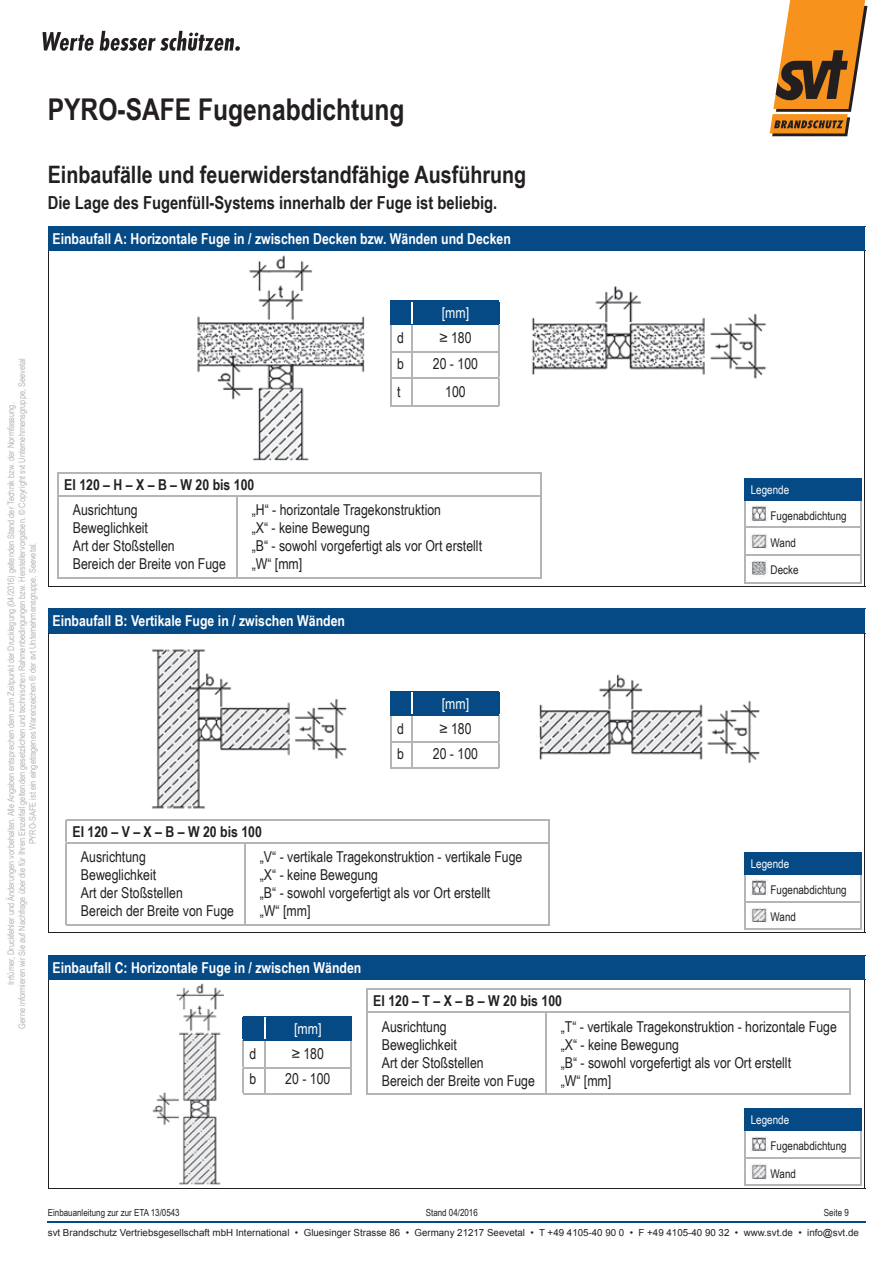
<style>
.page{position:relative;width:893px;height:1263px;background:#fff}
.page>*{position:absolute;margin:0;border:0;box-sizing:border-box;transform-origin:0 0}
.t1{font:700 30px "Arial Narrow";color:#231f20}
.t2{font:700 24px "Arial Narrow";color:#231f20}
.t3{font:700 18px "Arial Narrow";color:#231f20}
.t4{font:15px/18px "Arial Narrow";color:#231f20}
.t5{font:700 15px "Arial Narrow";color:#fff}
.t6{font:700 15px "Arial Narrow";color:#231f20}
.t7{font:15px "Arial Narrow";color:#fff}
.t8{font:12px "Arial Narrow";color:#231f20}
.t9{font:12px "Arial Narrow";color:#fff}
.t10{font:9.75px "Arial";color:#231f20}
.t11{font:9.75px "Arial Narrow";color:#231f20}
.t12{font:9px/10.8px "Arial Narrow";color:#b4b5b8;text-align:center}
</style>
<div class="page">
<svg style="left:770px;top:0;width:97px;height:136px"></svg>
<hr style="left:48px;top:1221px;width:818px;height:2px;background:#054985">
<svg style="left:43px;top:32px;width:51px;height:19px"></svg>
<svg style="left:100px;top:31px;width:140px;height:20px"></svg>
<div style="left:48px;top:227px;width:817px;height:24px;background:#054985"></div>
<hr style="left:48px;top:226px;width:817px;height:1px;background:#054985">
<hr style="left:48px;top:251px;width:1px;height:335px;background:#231f20">
<hr style="left:864px;top:251px;width:1px;height:335px;background:#231f20">
<hr style="left:48px;top:586px;width:817px;height:1px;background:#231f20">
<div style="left:48px;top:609px;width:817px;height:24px;background:#054985"></div>
<hr style="left:48px;top:633px;width:817px;height:1px;background:#054985">
<hr style="left:48px;top:633px;width:1px;height:299px;background:#231f20">
<hr style="left:864px;top:633px;width:1px;height:299px;background:#231f20">
<hr style="left:48px;top:932px;width:817px;height:1px;background:#231f20">
<div style="left:48px;top:955px;width:817px;height:24px;background:#054985"></div>
<hr style="left:48px;top:979px;width:817px;height:1px;background:#054985">
<hr style="left:48px;top:979px;width:1px;height:209px;background:#231f20">
<hr style="left:864px;top:979px;width:1px;height:209px;background:#231f20">
<hr style="left:48px;top:1188px;width:817px;height:1px;background:#231f20">
<img style="left:197px;top:255px;width:168px;height:205px">
<img style="left:141px;top:649px;width:229px;height:172px">
<img style="left:152px;top:983px;width:71px;height:202px">
<hr style="left:391px;top:405px;width:21px;height:2px;background:#b4b5b8">
<hr style="left:412px;top:405px;width:87px;height:2px;background:#b4b5b8">
<svg style="left:391px;top:301px;width:108px;height:104px"></svg>
<img style="left:531px;top:286px;width:236px;height:93px">
<hr style="left:237px;top:496px;width:1px;height:81px;background:#b4b5b8">
<hr style="left:58px;top:472px;width:179px;height:1px;background:#b4b5b8">
<svg style="left:58px;top:473px;width:1px;height:22px"></svg>
<hr style="left:237px;top:472px;width:304px;height:1px;background:#b4b5b8">
<svg style="left:540px;top:473px;width:1px;height:22px"></svg>
<hr style="left:58px;top:495px;width:179px;height:1px;background:#b4b5b8">
<hr style="left:58px;top:496px;width:1px;height:81px;background:#b4b5b8">
<hr style="left:237px;top:495px;width:304px;height:1px;background:#b4b5b8">
<hr style="left:540px;top:496px;width:1px;height:81px;background:#b4b5b8">
<hr style="left:58px;top:577px;width:179px;height:1px;background:#b4b5b8">
<hr style="left:237px;top:577px;width:304px;height:1px;background:#b4b5b8">
<img style="left:539px;top:674px;width:221px;height:89px">
<svg style="left:391px;top:691px;width:108px;height:78px"></svg>
<hr style="left:245px;top:843px;width:1px;height:81px;background:#b4b5b8">
<hr style="left:66px;top:819px;width:179px;height:1px;background:#b4b5b8">
<svg style="left:66px;top:820px;width:1px;height:22px"></svg>
<hr style="left:245px;top:819px;width:304px;height:1px;background:#b4b5b8">
<svg style="left:548px;top:820px;width:1px;height:22px"></svg>
<hr style="left:66px;top:842px;width:179px;height:1px;background:#b4b5b8">
<hr style="left:66px;top:843px;width:1px;height:81px;background:#b4b5b8">
<hr style="left:245px;top:842px;width:304px;height:1px;background:#b4b5b8">
<hr style="left:548px;top:843px;width:1px;height:81px;background:#b4b5b8">
<hr style="left:66px;top:924px;width:179px;height:1px;background:#b4b5b8">
<hr style="left:245px;top:924px;width:304px;height:1px;background:#b4b5b8">
<hr style="left:546px;top:1013px;width:1px;height:81px;background:#b4b5b8">
<hr style="left:367px;top:988px;width:179px;height:2px;background:#b4b5b8">
<svg style="left:367px;top:990px;width:1px;height:21px"></svg>
<hr style="left:546px;top:988px;width:304px;height:2px;background:#b4b5b8">
<svg style="left:849px;top:990px;width:1px;height:21px"></svg>
<hr style="left:367px;top:1011px;width:179px;height:1px;background:#b4b5b8">
<hr style="left:367px;top:1013px;width:1px;height:81px;background:#b4b5b8">
<hr style="left:546px;top:1011px;width:304px;height:1px;background:#b4b5b8">
<hr style="left:849px;top:1013px;width:1px;height:81px;background:#b4b5b8">
<hr style="left:367px;top:1094px;width:179px;height:1px;background:#b4b5b8">
<hr style="left:546px;top:1094px;width:304px;height:1px;background:#b4b5b8">
<svg style="left:243px;top:1016px;width:108px;height:78px"></svg>
<div style="left:745px;top:479px;width:116px;height:21px;background:#054985"></div>
<hr style="left:744px;top:527px;width:118px;height:1px;background:#b4b5b8">
<hr style="left:744px;top:554px;width:118px;height:1px;background:#b4b5b8">
<hr style="left:744px;top:582px;width:118px;height:1px;background:#b4b5b8">
<hr style="left:744px;top:478px;width:118px;height:1px;background:#054985">
<svg style="left:744px;top:479px;width:1px;height:103px"></svg>
<svg style="left:861px;top:479px;width:1px;height:103px"></svg>
<hr style="left:744px;top:499px;width:118px;height:1px;background:#054985">
<img style="left:751px;top:506px;width:17px;height:15px">
<img style="left:751px;top:533px;width:16px;height:16px">
<img style="left:752px;top:561px;width:16px;height:16px">
<div style="left:745px;top:853px;width:116px;height:21px;background:#054985"></div>
<hr style="left:744px;top:901px;width:118px;height:1px;background:#b4b5b8">
<hr style="left:744px;top:928px;width:118px;height:1px;background:#b4b5b8">
<hr style="left:744px;top:853px;width:118px;height:1px;background:#054985">
<svg style="left:744px;top:854px;width:1px;height:74px"></svg>
<svg style="left:861px;top:854px;width:1px;height:74px"></svg>
<hr style="left:744px;top:873px;width:118px;height:1px;background:#054985">
<img style="left:751px;top:880px;width:17px;height:15px">
<img style="left:751px;top:907px;width:16px;height:16px">
<div style="left:745px;top:1109px;width:116px;height:21px;background:#054985"></div>
<hr style="left:744px;top:1157px;width:118px;height:1px;background:#b4b5b8">
<hr style="left:744px;top:1184px;width:118px;height:2px;background:#b4b5b8">
<hr style="left:744px;top:1109px;width:118px;height:1px;background:#054985">
<svg style="left:744px;top:1110px;width:1px;height:74px"></svg>
<svg style="left:861px;top:1110px;width:1px;height:74px"></svg>
<hr style="left:744px;top:1130px;width:118px;height:1px;background:#054985">
<img style="left:751px;top:1136px;width:17px;height:16px">
<img style="left:751px;top:1164px;width:16px;height:15px">
<h1 class="t1" style="left:48px;top:87px;width:358px">PYRO-SAFE Fugenabdichtung</h1>
<h2 class="t2" style="left:48px;top:157px;width:480px">Einbaufälle und feuerwiderstandfähige Ausführung</h2>
<p class="t3" style="left:48px;top:189px;width:451px">Die Lage des Fugenfüll-Systems innerhalb der Fuge ist beliebig.</p>
<p class="t5" style="left:52px;top:228px;width:460px">Einbaufall A: Horizontale Fuge in / zwischen Decken bzw. Wänden und Decken</p>
<p class="t12" style="left:5px;top:1028px;width:672px;rotate:-90deg">Irrtümer, Druckfehler und Änderungen vorbehalten. Alle Angaben entsprechen dem zum Zeitpunkt der Drucklegung (04/2016) geltenden Stand der Technik bzw. der Normfassung.<br>Gerne informieren wir Sie auf Nachfrage über die für Ihren Einzelfall geltenden gesetzlichen und technischen Rahmenbedingungen bzw. Herstellervorgaben. © Copyright svt Unternehmensgruppe, Seevetal<br>PYRO-SAFE ist ein eingetragenes Warenzeichen ® der svt Unternehmensgruppe, Seevetal.</p>
<p class="t7" style="left:442px;top:302px;width:29px">[mm]</p>
<p class="t4" style="left:397px;top:329px;width:8px">d</p>
<p class="t4" style="left:439px;top:329px;width:34px">≥ 180</p>
<p class="t4" style="left:397px;top:354px;width:8px">b</p>
<p class="t4" style="left:433px;top:354px;width:47px">20 - 100</p>
<p class="t4" style="left:397px;top:383px;width:5px">t</p>
<p class="t4" style="left:445px;top:383px;width:22px">100</p>
<p class="t6" style="left:64px;top:473px;width:192px">EI 120 – H – X – B – W 20 bis 100</p>
<p class="t4" style="left:73px;top:500px;width:155px">Ausrichtung<br>Beweglichkeit<br>Art der Stoßstellen<br>Bereich der Breite von Fuge</p>
<p class="t4" style="left:252px;top:500px;width:232px">„H“ - horizontale Tragekonstruktion<br>„X“ - keine Bewegung<br>„B“ - sowohl vorgefertigt als vor Ort erstellt „W“ [mm]</p>
<p class="t5" style="left:52px;top:610px;width:294px">Einbaufall B: Vertikale Fuge in / zwischen Wänden</p>
<p class="t7" style="left:442px;top:692px;width:29px">[mm]</p>
<p class="t4" style="left:397px;top:719px;width:8px">d</p>
<p class="t4" style="left:439px;top:719px;width:34px">≥ 180</p>
<p class="t4" style="left:397px;top:744px;width:8px">b</p>
<p class="t4" style="left:433px;top:744px;width:47px">20 - 100</p>
<p class="t6" style="left:72px;top:820px;width:191px">EI 120 – V – X – B – W 20 bis 100</p>
<p class="t4" style="left:81px;top:847px;width:155px">Ausrichtung<br>Beweglichkeit<br>Art der Stoßstellen<br>Bereich der Breite von Fuge</p>
<p class="t4" style="left:260px;top:847px;width:264px">„V“ - vertikale Tragekonstruktion - vertikale Fuge „X“ - keine Bewegung<br>„B“ - sowohl vorgefertigt als vor Ort erstellt<br>„W“ [mm]</p>
<p class="t5" style="left:52px;top:956px;width:310px">Einbaufall C: Horizontale Fuge in / zwischen Wänden</p>
<p class="t9" style="left:751px;top:481px;width:40px">Legende</p>
<p class="t8" style="left:771px;top:507px;width:78px">Fugenabdichtung</p>
<p class="t8" style="left:771px;top:534px;width:27px">Wand</p>
<p class="t8" style="left:771px;top:561px;width:29px">Decke</p>
<p class="t9" style="left:751px;top:855px;width:40px">Legende</p>
<p class="t8" style="left:771px;top:881px;width:78px">Fugenabdichtung</p>
<p class="t8" style="left:771px;top:908px;width:27px">Wand</p>
<p class="t7" style="left:294px;top:1018px;width:29px">[mm]</p>
<p class="t4" style="left:249px;top:1044px;width:8px">d</p>
<p class="t4" style="left:292px;top:1044px;width:34px">≥ 180</p>
<p class="t4" style="left:249px;top:1070px;width:8px">b</p>
<p class="t4" style="left:285px;top:1070px;width:47px">20 - 100</p>
<p class="t6" style="left:373px;top:989px;width:190px">EI 120 – T – X – B – W 20 bis 100</p>
<p class="t4" style="left:382px;top:1017px;width:155px">Ausrichtung<br>Beweglichkeit<br>Art der Stoßstellen<br>Bereich der Breite von Fuge</p>
<p class="t4" style="left:561px;top:1017px;width:278px">„T“ - vertikale Tragekonstruktion - horizontale Fuge „X“ - keine Bewegung<br>„B“ - sowohl vorgefertigt als vor Ort erstellt<br>„W“ [mm]</p>
<p class="t9" style="left:751px;top:1111px;width:40px">Legende</p>
<p class="t8" style="left:771px;top:1137px;width:78px">Fugenabdichtung</p>
<p class="t8" style="left:771px;top:1164px;width:27px">Wand</p>
<p class="t11" style="left:48px;top:1205px;width:133px">Einbauanleitung zur zur ETA 13/0543</p>
<p class="t11" style="left:426px;top:1205px;width:54px">Stand 04/2016</p>
<p class="t11" style="left:824px;top:1205px;width:26px">Seite 9</p>
<p class="t10" style="left:48px;top:1226px;width:813px">svt Brandschutz Vertriebsgesellschaft mbH International • Gluesinger Strasse 86 • Germany 21217 Seevetal • T +49 4105-40 90 0 • F +49 4105-40 90 32 • www.svt.de • info@svt.de</p>
</div>
